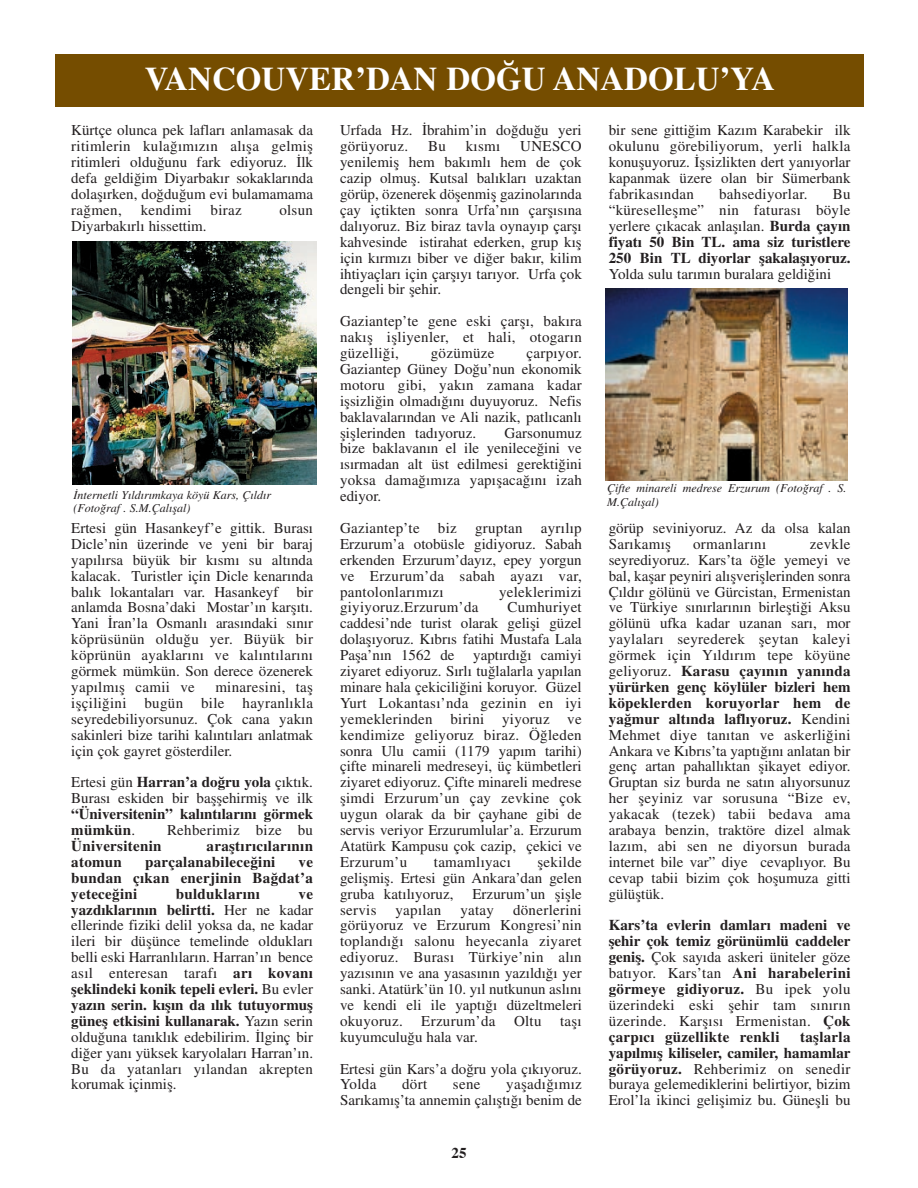
<style>
.page{position:relative;width:918px;height:1188px;background:#fff}
.page>*{position:absolute;margin:0;border:0;box-sizing:border-box;transform-origin:0 0}
.t1{font:700 33px "Nimbus Roman TU";color:#fff}
.t2{font:15px/15.9px "Nimbus Roman TU";color:#231f20;text-align:justify}
.t3{font:700 15px/15.9px "Nimbus Roman TU";letter-spacing:.02em;color:#231f20;text-align:justify}
.t4{font:15px "Nimbus Roman TU";letter-spacing:.02em;color:#231f20}
.t5{font:700 15px/15.9px "Nimbus Roman TU";color:#231f20}
.t6{font:700 15px "Times";color:#231f20}
.t7{font:italic 12px/13.5px "Nimbus Roman TU";color:#231f20}
.s1{font-weight:700}
.s2{font-weight:400}
</style>
<div class="page">
<div style="left:56px;top:54px;width:808px;height:52px;background:#754d00"></div>
<img style="left:72px;top:241px;width:245px;height:243px">
<img style="left:605px;top:288px;width:243px;height:192px">
<h1 class="t1" style="left:145px;top:66px;width:632px">VANCOUVER’DAN DO⁄U ANADOLU’YA</h1>
<p class="t2" style="left:71px;top:124px;width:243px">Kürtçe olunca pek lafları anlamasak da ritimlerin kula¤ımızın alıfla gelmifl ritimleri oldu¤unu fark ediyoruz. ‹lk defa geldi¤im Diyarbakır sokaklarında dolaflırken, do¤du¤um evi bulamamama ra¤men,</p>
<p class="t4" style="left:141px;top:205px;width:52px">kendimi</p>
<p class="t2" style="left:211px;top:204px;width:33px">biraz</p>
<p class="t2" style="left:279px;top:204px;width:35px">olsun</p>
<p class="t2" style="left:71px;top:219px;width:137px">Diyarbakırlı hissettim.</p>
<p class="t7" style="left:73px;top:489px;width:199px">‹nternetli Yıldırımkaya köyü Kars, Çıldır (Foto¤raf . S.M.Çalıflal)</p>
<p class="t2" style="left:71px;top:522px;width:243px">Ertesi gün Hasankeyf’e gittik. Burası Dicle’nin üzerinde ve yeni bir baraj yapılırsa büyük bir kısmı su altında kalacak. Turistler için Dicle kenarında balık lokantaları var. Hasankeyf bir anlamda Bosna’daki Mostar’ın karflıtı.<br>Yani ‹ran’la Osmanlı arasındaki sınır köprüsünün oldu¤u yer. Büyük bir köprünün ayaklarını ve kalıntılarını görmek mümkün. Son derece özenerek yapılmıfl camii ve</p>
<p class="t2" style="left:71px;top:681px;width:243px;text-indent:144px">minaresini, tafl iflçili¤ini bugün bile hayranlıkla seyredebiliyorsunuz. Çok cana yakın sakinleri bize tarihi kalıntıları anlatmak için çok gayret gösterdiler.</p>
<p class="t2" style="left:71px;top:776px;width:243px">Ertesi gün <span class="s1">Harran’a do¤ru yola</span> çıktık.<br>Burası eskiden bir baflflehirmifl ve ilk</p>
<p class="t5" style="left:71px;top:808px;width:243px">“Üniversitenin” kalıntılarını görmek mümkün<span class="s2">.</span></p>
<p class="t4" style="left:167px;top:825px;width:148px">Rehberimiz bize bu</p>
<p class="t3" style="left:71px;top:839px;width:92px">Üniversitenin</p>
<p class="t3" style="left:207px;top:839px;width:108px">arafltırıcılarının</p>
<p class="t3" style="left:71px;top:855px;width:52px">atomun</p>
<p class="t3" style="left:145px;top:855px;width:132px">parçalanabilece¤ini</p>
<p class="t3" style="left:71px;top:855px;width:243px;text-indent:227px">ve bundan çıkan enerjinin Ba¤dat’a yetece¤ini</p>
<p class="t3" style="left:176px;top:887px;width:86px">bulduklarını</p>
<p class="t2" style="left:71px;top:887px;width:243px;text-indent:227px"><span class="s1">ve yazdıklarının belirtti.</span> Her ne kadar ellerinde fiziki delil yoksa da, ne kadar ileri bir düflünce temelinde oldukları belli eski Harranlıların. Harran’ın bence asıl enteresan tarafı <span class="s1">arı kovanı fleklindeki konik tepeli evleri.</span> Bu evler <span class="s1">yazın serin. kıflın da ılık tutuyormufl günefl etkisini kullanarak.</span> Yazın serin oldu¤una tanıklık edebilirim. ‹lginç bir di¤er yanı yüksek karyolaları Harran’ın.<br>Bu da yatanları yılandan akrepten korumak içinmifl.</p>
<p class="t2" style="left:340px;top:124px;width:243px">Urfada Hz. ‹brahim’in do¤du¤u yeri görüyoruz.</p>
<p class="t2" style="left:428px;top:140px;width:19px">Bu</p>
<p class="t2" style="left:466px;top:140px;width:36px">kısmı</p>
<p class="t2" style="left:340px;top:140px;width:243px;text-indent:180px">UNESCO yenilemifl hem bakımlı hem de çok cazip olmufl. Kutsal balıkları uzaktan görüp, özenerek döflenmifl gazinolarında çay içtikten sonra Urfa’nın çarflısına dalıyoruz. Biz biraz tavla oynayıp çarflı kahvesinde istirahat ederken, grup kıfl için kırmızı biber ve di¤er bakır, kilim ihtiyaçları için çarflıyı tarıyor. Urfa çok dengeli bir flehir.</p>
<p class="t2" style="left:340px;top:315px;width:243px">Gaziantep’te gene eski çarflı, bakıra nakıfl iflliyenler, et hali, otogarın güzelli¤i,</p>
<p class="t4" style="left:431px;top:348px;width:65px">gözümüze</p>
<p class="t2" style="left:340px;top:347px;width:243px;text-indent:186px">çarpıyor.<br>Gaziantep Güney Do¤u’nun ekonomik motoru gibi, yakın zamana kadar iflsizli¤in olmadı¤ını duyuyoruz. Nefis baklavalarından ve Ali nazik, patlıcanlı flifllerinden tadıyoruz.</p>
<p class="t2" style="left:340px;top:426px;width:243px;text-indent:164px">Garsonumuz bize baklavanın el ile yenilece¤ini ve ısırmadan alt üst edilmesi gerekti¤ini yoksa dama¤ımıza yapıflaca¤ını izah ediyor.</p>
<p class="t2" style="left:340px;top:522px;width:243px">Gaziantep’te biz gruptan ayrılıp Erzurum’a otobüsle gidiyoruz. Sabah erkenden Erzurum’dayız, epey yorgun ve Erzurum’da sabah ayazı var, pantolonlarımızı</p>
<p class="t4" style="left:499px;top:586px;width:84px">yeleklerimizi</p>
<p class="t2" style="left:340px;top:601px;width:243px;text-indent:167px">Cumhuriyet caddesi’nde turist olarak gelifli güzel dolaflıyoruz. Kıbrıs fatihi Mustafa Lala Pafla’nın 1562 de yaptırdı¤ı camiyi ziyaret ediyoruz. Sırlı tu¤lalarla yapılan minare hala çekicili¤ini koruyor. Güzel Yurt Lokantası’nda gezinin en iyi yemeklerinden birini yiyoruz ve kendimize geliyoruz biraz. Ö¤leden sonra Ulu camii (1179 yapım tarihi) çifte minareli medreseyi, üç kümbetleri ziyaret ediyoruz. Çifte minareli medrese flimdi Erzurum’un çay zevkine çok uygun olarak da bir çayhane gibi de servis veriyor Erzurumlular’a. Erzurum Atatürk Kampusu çok cazip, çekici ve Erzurum’u</p>
<p class="t4" style="left:340px;top:602px;width:140px">giyiyoruz.Erzurum’da</p>
<p class="t2" style="left:340px;top:855px;width:243px;text-indent:197px">flekilde geliflmifl. Ertesi gün Ankara’dan gelen gruba katılıyoruz,</p>
<p class="t4" style="left:434px;top:856px;width:79px">tamamlıyacı</p>
<p class="t2" style="left:472px;top:887px;width:111px">Erzurum’un fliflle</p>
<p class="t2" style="left:340px;top:903px;width:243px;text-indent:173px">dönerlerini görüyoruz ve Erzurum Kongresi’nin toplandı¤ı salonu heyecanla ziyaret ediyoruz. Burası Türkiye’nin alın yazısının ve ana yasasının yazıldı¤ı yer sanki. Atatürk’ün 10. yıl nutkunun aslını ve kendi eli ile yaptı¤ı düzeltmeleri okuyoruz. Erzurum’da Oltu taflı kuyumculu¤u hala var.</p>
<p class="t2" style="left:340px;top:1062px;width:243px">Ertesi gün Kars’a do¤ru yola çıkıyoruz.<br>Yolda</p>
<p class="t2" style="left:340px;top:903px;width:38px">servis</p>
<p class="t4" style="left:395px;top:904px;width:47px">yapılan</p>
<p class="t2" style="left:460px;top:903px;width:35px">yatay</p>
<p class="t2" style="left:340px;top:1078px;width:243px;text-align:right">yafladı¤ımız<br>Sarıkamıfl’ta annemin çalıfltı¤ı benim de</p>
<p class="t2" style="left:402px;top:1078px;width:27px">dört</p>
<p class="t2" style="left:453px;top:1078px;width:29px">sene</p>
<p class="t6" style="left:452px;top:1147px;width:16px">25</p>
<p class="t2" style="left:609px;top:124px;width:243px">bir sene gitti¤im Kazım Karabekir ilk okulunu görebiliyorum, yerli halkla konufluyoruz. ‹flsizlikten dert yanıyorlar kapanmak üzere olan bir Sümerbank fabrikasından</p>
<p class="t4" style="left:719px;top:189px;width:90px">bahsediyorlar.</p>
<p class="t3" style="left:609px;top:188px;width:243px;text-indent:224px"><span class="s2">Bu “küreselleflme” nin faturası böyle yerlere çıkacak anlaflılan.</span> Burda çayın fiyatı 50 Bin TL. ama siz turistlere 250 Bin TL diyorlar flakalaflıyoruz.</p>
<p class="t2" style="left:609px;top:267px;width:224px">Yolda sulu tarımın buralara geldi¤ini</p>
<p class="t7" style="left:607px;top:483px;width:241px">Çifte minareli medrese Erzurum (Foto¤raf . S.<br>M.Çalıflal)</p>
<p class="t2" style="left:609px;top:522px;width:243px">görüp seviniyoruz. Az da olsa kalan<br>Sarıkamıfl</p>
<p class="t2" style="left:609px;top:537px;width:243px;text-indent:201px">zevkle seyrediyoruz. Kars’ta ö¤le yemeyi ve bal, kaflar peyniri alıflverifllerinden sonra Çıldır gölünü ve Gürcistan, Ermenistan ve Türkiye sınırlarının birleflti¤i Aksu gölünü ufka kadar uzanan sarı, mor yaylaları seyrederek fleytan kaleyi görmek için Yıldırım tepe köyüne geliyoruz. <span class="s1">Karasu çayının yanında yürürken genç köylüler bizleri hem köpeklerden koruyorlar hem de ya¤mur altında laflıyoruz.</span> Kendini Mehmet diye tanıtan ve askerli¤ini Ankara ve Kıbrıs’ta yaptı¤ını anlatan bir genç artan pahallıktan flikayet ediyor.<br>Gruptan siz burda ne satın alıyorsunuz her fleyiniz var sorusuna “Bize ev, yakacak (tezek) tabii bedava ama arabaya benzin, traktöre dizel almak lazım, abi sen ne diyorsun burada internet bile var” diye cevaplıyor. Bu cevap tabii bizim çok hoflumuza gitti gülüfltük.</p>
<p class="t3" style="left:609px;top:919px;width:243px">Kars’ta evlerin damları madeni ve flehir çok temiz görünümlü caddeler genifl. <span class="s2">Çok sayıda askeri üniteler göze batıyor. Kars’tan</span> Ani harabelerini görmeye gidiyoruz. <span class="s2">Bu ipek yolu üzerindeki eski flehir tam sınırın üzerinde. Karflısı Ermenistan.</span> Çok çarpıcı güzellikte renkli</p>
<p class="t4" style="left:693px;top:538px;width:74px">ormanlarını</p>
<p class="t2" style="left:609px;top:1030px;width:243px;text-indent:191px"><span class="s1">tafllarla yapılmıfl kiliseler, camiler, hamamlar görüyoruz.</span> Rehberimiz on senedir buraya gelemediklerini belirtiyor, bizim Erol’la ikinci geliflimiz bu. Güneflli bu</p>
</div>
